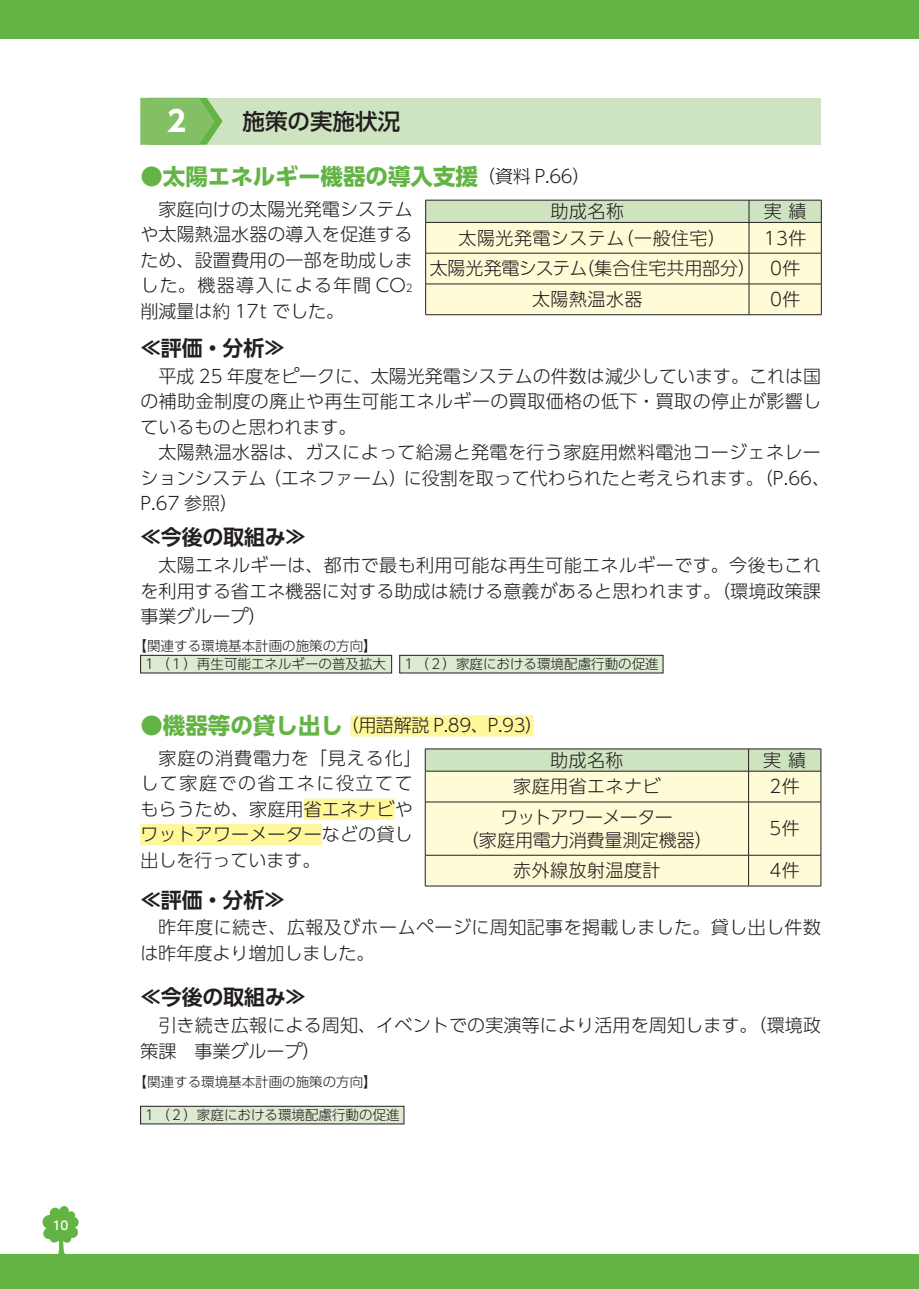
<style>
.page{position:relative;width:919px;height:1289px;background:#fff}
.page>*{position:absolute;margin:0;border:0;box-sizing:border-box;transform-origin:0 0}
.t1{font:700 28.5px "UD Shin Go Pro";color:#fff}
.t2{font:700 22.5px "UD Shin Go Pro";color:#63b445}
.t3{font:500 22.5px "UD Shin Go Pro";color:#231f20}
.t4{font:700 21px "UD Shin Go Pro De";letter-spacing:-.01em;color:#231f20}
.t5{font:300 18px/25.5px "UD Shin Go Pro";letter-spacing:.01em;color:#231f20}
.t6{font:300 18px/22.5px "UD Shin Go Pro";letter-spacing:-.015em;color:#231f20;text-align:center}
.t7{font:300 13.5px "UD Shin Go Pro";color:#231f20}
.t8{font:500 12px "UD Shin Go Pro";color:#fff}
.s1{font-weight:300;font-size:18px;color:#231f20}
.s2{font-size:10.5px}
.s3{font-weight:700;font-size:22.5px;color:#63b445}
</style>
<div class="page">
<div style="left:0;top:0;width:918px;height:38px;background:#63b445"></div>
<div style="left:0;top:1254px;width:918px;height:34px;background:#63b445"></div>
<svg style="left:43px;top:1206px;width:36px;height:48px"></svg>
<div style="left:140px;top:98px;width:681px;height:47px;background:#cee3bf"></div>
<svg style="left:140px;top:98px;width:82px;height:47px;background:#87c16a"></svg>
<div style="left:350px;top:715px;width:183px;height:21px;background:#fff79a"></div>
<div style="left:303px;top:798px;width:91px;height:21px;background:#fff79a"></div>
<div style="left:140px;top:824px;width:182px;height:21px;background:#fff79a"></div>
<div style="left:141px;top:655px;width:250px;height:18px;background:#ddebd3"></div>
<div style="left:140px;top:655px;width:252px;height:18px;border:1px solid #231f20"></div>
<div style="left:399px;top:655px;width:264px;height:18px;background:#ddebd3"></div>
<div style="left:399px;top:655px;width:264px;height:18px;border:1px solid #231f20"></div>
<svg style="left:425px;top:200px;width:397px;height:115px;background:#f2f2ce"></svg>
<hr style="left:425px;top:222px;width:324px;height:1px;background:#231f20">
<hr style="left:425px;top:223px;width:1px;height:30px;background:#231f20">
<hr style="left:749px;top:222px;width:72px;height:1px;background:#231f20">
<hr style="left:748px;top:223px;width:1px;height:30px;background:#231f20">
<hr style="left:821px;top:223px;width:1px;height:30px;background:#231f20">
<hr style="left:425px;top:253px;width:324px;height:1px;background:#231f20">
<hr style="left:425px;top:253px;width:1px;height:31px;background:#231f20">
<hr style="left:749px;top:253px;width:72px;height:1px;background:#231f20">
<hr style="left:748px;top:253px;width:1px;height:31px;background:#231f20">
<hr style="left:821px;top:253px;width:1px;height:31px;background:#231f20">
<hr style="left:425px;top:284px;width:324px;height:1px;background:#231f20">
<hr style="left:425px;top:284px;width:1px;height:30px;background:#231f20">
<hr style="left:749px;top:284px;width:72px;height:1px;background:#231f20">
<hr style="left:748px;top:284px;width:1px;height:30px;background:#231f20">
<hr style="left:821px;top:284px;width:1px;height:30px;background:#231f20">
<hr style="left:425px;top:314px;width:324px;height:1px;background:#231f20">
<hr style="left:749px;top:314px;width:72px;height:1px;background:#231f20">
<hr style="left:425px;top:748px;width:323px;height:1px;background:#231f20">
<hr style="left:748px;top:748px;width:73px;height:1px;background:#231f20">
<svg style="left:425px;top:749px;width:396px;height:136px;background:#f4f4d0"></svg>
<hr style="left:425px;top:771px;width:323px;height:1px;background:#231f20">
<hr style="left:425px;top:771px;width:1px;height:30px;background:#231f20">
<hr style="left:748px;top:771px;width:73px;height:1px;background:#231f20">
<hr style="left:748px;top:771px;width:1px;height:30px;background:#231f20">
<hr style="left:820px;top:771px;width:1px;height:30px;background:#231f20">
<hr style="left:425px;top:801px;width:323px;height:1px;background:#231f20">
<hr style="left:425px;top:802px;width:1px;height:53px;background:#231f20">
<hr style="left:748px;top:801px;width:73px;height:1px;background:#231f20">
<hr style="left:748px;top:802px;width:1px;height:53px;background:#231f20">
<hr style="left:820px;top:802px;width:1px;height:53px;background:#231f20">
<hr style="left:425px;top:855px;width:323px;height:1px;background:#231f20">
<hr style="left:425px;top:855px;width:1px;height:30px;background:#231f20">
<hr style="left:748px;top:855px;width:73px;height:1px;background:#231f20">
<hr style="left:748px;top:855px;width:1px;height:30px;background:#231f20">
<hr style="left:820px;top:855px;width:1px;height:30px;background:#231f20">
<hr style="left:425px;top:885px;width:323px;height:1px;background:#231f20">
<hr style="left:748px;top:885px;width:73px;height:1px;background:#231f20">
<div style="left:141px;top:1106px;width:263px;height:17px;background:#ddebd3"></div>
<div style="left:140px;top:1106px;width:264px;height:18px;border:1px solid #231f20"></div>
<p class="t8" style="left:53px;top:1216px;width:17px">10</p>
<h1 class="t1" style="left:167px;top:98px;width:20px">2</h1>
<p class="t3" style="left:242px;top:103px;width:159px">施策の実施状況</p>
<p class="t2" style="left:140px;top:158px;width:451px">●太陽エネルギー機器の導入支援<span class="s1">（資料 P.66）</span></p>
<p class="t5" style="left:140px;top:195px;width:274px;text-align:justify;text-indent:18px">家庭向けの太陽光発電システムや太陽熱温水器の導入を促進するため、設置費用の一部を助成しました。機器導入による年間 CO<span class="s2">2</span>削減量は約 17t でした。</p>
<p class="t4" style="left:140px;top:330px;width:146px">≪評価・分析≫</p>
<p class="t5" style="left:550px;top:198px;width:75px">助成名称</p>
<p class="t5" style="left:763px;top:198px;width:44px">実 績</p>
<p class="t5" style="left:458px;top:224px;width:269px">太陽光発電システム（一般住宅）</p>
<p class="t5" style="left:763px;top:224px;width:44px">13件</p>
<p class="t5" style="left:429px;top:255px;width:372px">太陽光発電システム（集合住宅共用部分） 0件</p>
<p class="t5" style="left:532px;top:286px;width:112px">太陽熱温水器</p>
<p class="t5" style="left:770px;top:286px;width:32px">0件</p>
<p class="t5" style="left:140px;top:362px;width:682px;text-align:justify;text-indent:18px">平成 25 年度をピークに、太陽光発電システムの件数は減少しています。これは国の補助金制度の廃止や再生可能エネルギーの買取価格の低下・買取の停止が影響しているものと思われます。</p>
<p class="t5" style="left:140px;top:439px;width:691px;text-indent:18px">太陽熱温水器は、ガスによって給湯と発電を行う家庭用燃料電池コージェネレーションシステム（エネファーム）に役割を取って代わられたと考えられます。（P.66、<br>P.67 参照）</p>
<p class="t4" style="left:140px;top:520px;width:168px">≪今後の取組み≫</p>
<p class="t5" style="left:140px;top:552px;width:700px;text-indent:18px">太陽エネルギーは、都市で最も利用可能な再生可能エネルギーです。今後もこれを利用する省エネ機器に対する助成は続ける意義があると思われます。（環境政策課　事業グループ）</p>
<p class="t7" style="left:134px;top:634px;width:245px">【関連する環境基本計画の施策の方向】</p>
<p class="t7" style="left:143px;top:653px;width:517px">１（１）再生可能エネルギーの普及拡大 １（２）家庭における環境配慮行動の促進</p>
<p class="t5" style="left:140px;top:712px;width:404px"><span class="s3">●機器等の貸し出し</span>（用語解説 P.89、P.93）</p>
<p class="t5" style="left:140px;top:744px;width:283px;text-indent:18px">家庭の消費電力を「見える化」して家庭での省エネに役立ててもらうため、家庭用省エネナビやワットアワーメーターなどの貸し出しを行っています。</p>
<p class="t4" style="left:140px;top:882px;width:146px">≪評価・分析≫</p>
<p class="t5" style="left:550px;top:746px;width:75px">助成名称</p>
<p class="t5" style="left:763px;top:746px;width:44px">実 績</p>
<p class="t5" style="left:513px;top:773px;width:149px">家庭用省エネナビ</p>
<p class="t5" style="left:769px;top:773px;width:32px">2件</p>
<p class="t6" style="left:461px;top:805px;width:253px">ワットアワーメーター<br>（家庭用電力消費量測定機器）</p>
<p class="t5" style="left:769px;top:815px;width:32px">5件</p>
<p class="t5" style="left:513px;top:857px;width:149px">赤外線放射温度計</p>
<p class="t5" style="left:769px;top:857px;width:32px">4件</p>
<p class="t5" style="left:140px;top:913px;width:682px;text-indent:18px">昨年度に続き、広報及びホームページに周知記事を掲載しました。貸し出し件数は昨年度より増加しました。</p>
<p class="t4" style="left:140px;top:979px;width:168px">≪今後の取組み≫</p>
<p class="t5" style="left:140px;top:1011px;width:682px;text-indent:18px">引き続き広報による周知、イベントでの実演等により活用を周知します。（環境政策課　事業グループ）</p>
<p class="t7" style="left:134px;top:1071px;width:245px">【関連する環境基本計画の施策の方向】</p>
<p class="t7" style="left:143px;top:1104px;width:258px">１（２）家庭における環境配慮行動の促進</p>
</div>
